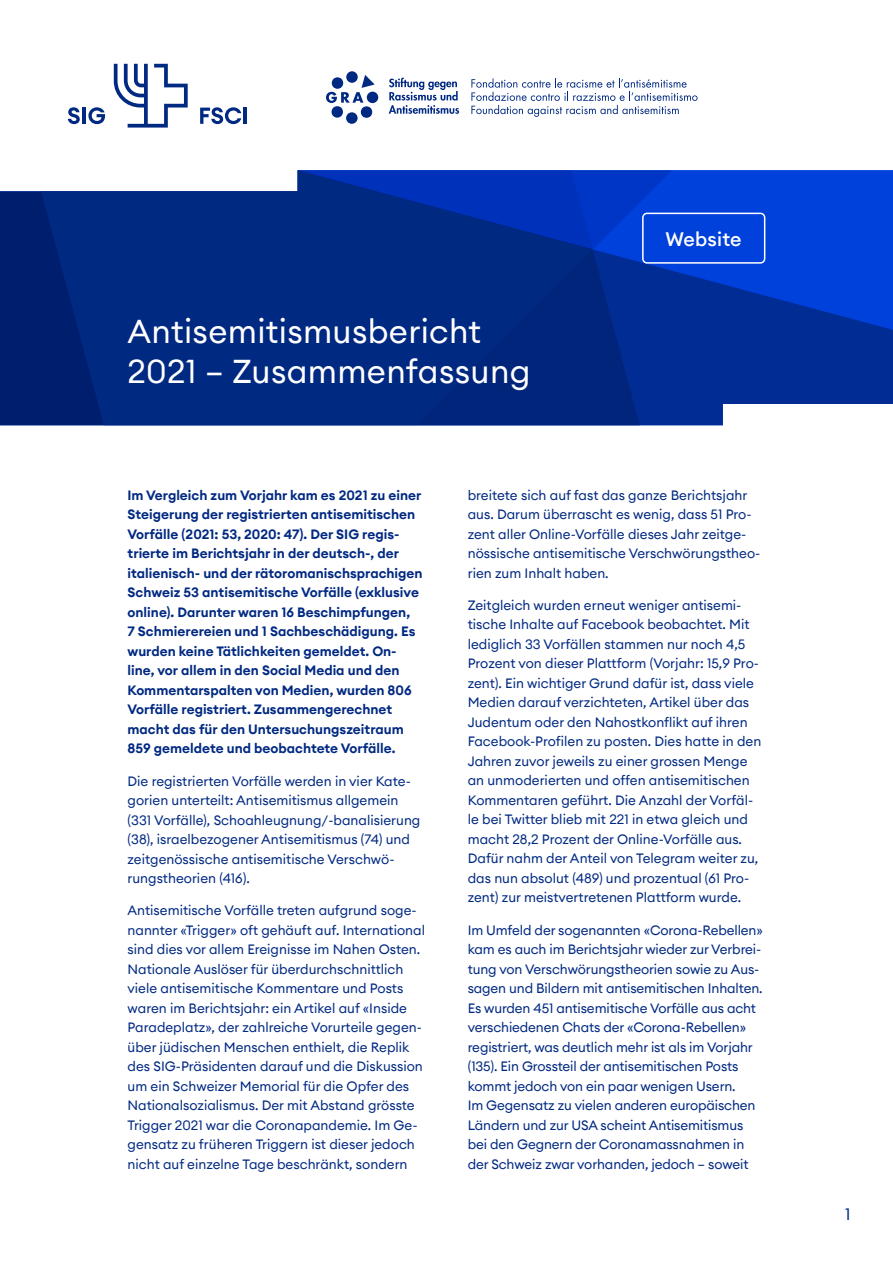
<style>
.page{position:relative;width:893px;height:1263px;background:#fff}
.page>*{position:absolute;margin:0;border:0;box-sizing:border-box;transform-origin:0 0}
.t1{font:33px/39.6px "Euclid Circular A";letter-spacing:.01em;color:#fff}
.t2{font:500 19.5px "Euclid Circular A";letter-spacing:.01em;color:#fff}
.t3{font:16.5px "Euclid Circular A";color:#002982}
.t4{font:13.5px/19.5px "Euclid Circular A";color:#002982}
.t5{font:600 13.5px/19.5px "Euclid Circular A";color:#002982}
</style>
<div class="page">
<svg style="left:0;top:170px;width:893px;height:255px;background:#0037bd"></svg>
<svg style="left:0;top:170px;width:41px;height:79px;fill:#001e6e"></svg>
<svg style="left:41px;top:170px;width:599px;height:255px;background:#133a97"></svg>
<svg style="left:170px;top:249px;width:723px;height:176px;background:#073191"></svg>
<div style="left:346px;top:71px;width:12px;height:12px;background:#002982;border-radius:50%"></div>
<div style="left:367px;top:92px;width:11px;height:11px;background:#002982;border-radius:50%"></div>
<div style="left:346px;top:112px;width:12px;height:12px;background:#002982;border-radius:50%"></div>
<svg style="left:326px;top:75px;width:49px;height:43px"></svg>
<svg style="left:471px;top:78px;width:227px;height:39px"></svg>
<svg style="left:389px;top:78px;width:70px;height:36px"></svg>
<svg style="left:68px;top:107px;width:12px;height:17px"></svg>
<hr style="left:82px;top:108px;width:4px;height:16px;background:#002982">
<svg style="left:88px;top:107px;width:18px;height:17px"></svg>
<svg style="left:200px;top:107px;width:41px;height:17px"></svg>
<hr style="left:244px;top:108px;width:3px;height:16px;background:#002982">
<svg style="left:114px;top:64px;width:74px;height:64px"></svg>
<div style="left:642px;top:213px;width:123px;height:51px;border:2px solid #fff;border-radius:4px"></div>
<h1 class="t1" style="left:128px;top:311px;width:404px">Antisemitismusbericht<br>2021 – Zusammenfassung</h1>
<h2 class="t2" style="left:665px;top:226px;width:78px">Website</h2>
<p class="t5" style="left:128px;top:485px;width:297px">Im Vergleich zum Vorjahr kam es 2021 zu einer Steigerung der registrierten antisemitischen Vorfälle (2021: 53, 2020: 47). Der SIG regis&shy;trierte im Berichtsjahr in der deutsch-, der italienisch- und der rätoromanischsprachigen Schweiz 53 antisemitische Vorfälle (exklusive online). Darunter waren 16 Beschimpfungen,<br>7 Schmierereien und 1 Sachbeschädigung. Es wurden keine Tätlichkeiten gemeldet. On&shy;line, vor allem in den Social Media und den Kommentarspalten von Medien, wurden 806<br>Vorfälle registriert. Zusammengerechnet macht das für den Untersuchungszeitraum 859 gemeldete und beobachtete Vorfälle.</p>
<p class="t4" style="left:128px;top:771px;width:294px">Die registrierten Vorfälle werden in vier Kate&shy;gorien unterteilt: Antisemitismus allgemein (331 Vorfälle), Schoahleugnung/-banalisierung (38), israelbezogener Antisemitismus (74) und zeitgenössische antisemitische Verschwö&shy;rungstheorien (416).</p>
<p class="t4" style="left:128px;top:901px;width:299px">Antisemitische Vorfälle treten aufgrund soge&shy;nannter «Trigger» oft gehäuft auf. International sind dies vor allem Ereignisse im Nahen Osten.<br>Nationale Auslöser für überdurchschnittlich viele antisemitische Kommentare und Posts waren im Berichtsjahr: ein Artikel auf «Inside Paradeplatz», der zahlreiche Vorurteile gegen&shy;über jüdischen Menschen enthielt, die Replik des SIG-Präsidenten darauf und die Diskussion um ein Schweizer Memorial für die Opfer des Nationalsozialismus. Der mit Abstand grösste Trigger 2021 war die Coronapandemie. Im Ge&shy;gensatz zu früheren Triggern ist dieser jedoch nicht auf einzelne Tage beschränkt, sondern</p>
<p class="t4" style="left:468px;top:485px;width:294px">breitete sich auf fast das ganze Berichtsjahr aus. Darum überrascht es wenig, dass 51 Pro&shy;zent aller Online-Vorfälle dieses Jahr zeitge&shy;nössische antisemitische Verschwörungstheo&shy;rien zum Inhalt haben.</p>
<p class="t4" style="left:468px;top:595px;width:295px">Zeitgleich wurden erneut weniger antisemi&shy;tische Inhalte auf Facebook beobachtet. Mit lediglich 33 Vorfällen stammen nur noch 4,5<br>Prozent von dieser Plattform (Vorjahr: 15,9 Pro&shy;zent). Ein wichtiger Grund dafür ist, dass viele Medien darauf verzichteten, Artikel über das Judentum oder den Nahostkonflikt auf ihren Facebook-Profilen zu posten. Dies hatte in den Jahren zuvor jeweils zu einer grossen Menge an unmoderierten und offen antisemitischen Kommentaren geführt. Die Anzahl der Vorfäl&shy;le bei Twitter blieb mit 221 in etwa gleich und macht 28,2 Prozent der Online-Vorfälle aus.<br>Dafür nahm der Anteil von Telegram weiter zu, das nun absolut (489) und prozentual (61 Pro&shy;zent) zur meistvertretenen Plattform wurde.</p>
<p class="t4" style="left:468px;top:920px;width:297px">Im Umfeld der sogenannten «Corona-Rebellen» kam es auch im Berichtsjahr wieder zur Verbrei&shy;tung von Verschwörungstheorien sowie zu Aus&shy;sagen und Bildern mit antisemitischen Inhalten.<br>Es wurden 451 antisemitische Vorfälle aus acht verschiedenen Chats der «Corona-Rebellen» registriert, was deutlich mehr ist als im Vorjahr (135). Ein Grossteil der antisemitischen Posts kommt jedoch von ein paar wenigen Usern.<br>Im Gegensatz zu vielen anderen europäischen Ländern und zur USA scheint Antisemitismus bei den Gegnern der Coronamassnahmen in der Schweiz zwar vorhanden, jedoch – soweit</p>
<p class="t3" style="left:845px;top:1204px;width:7px">1</p>
</div>
